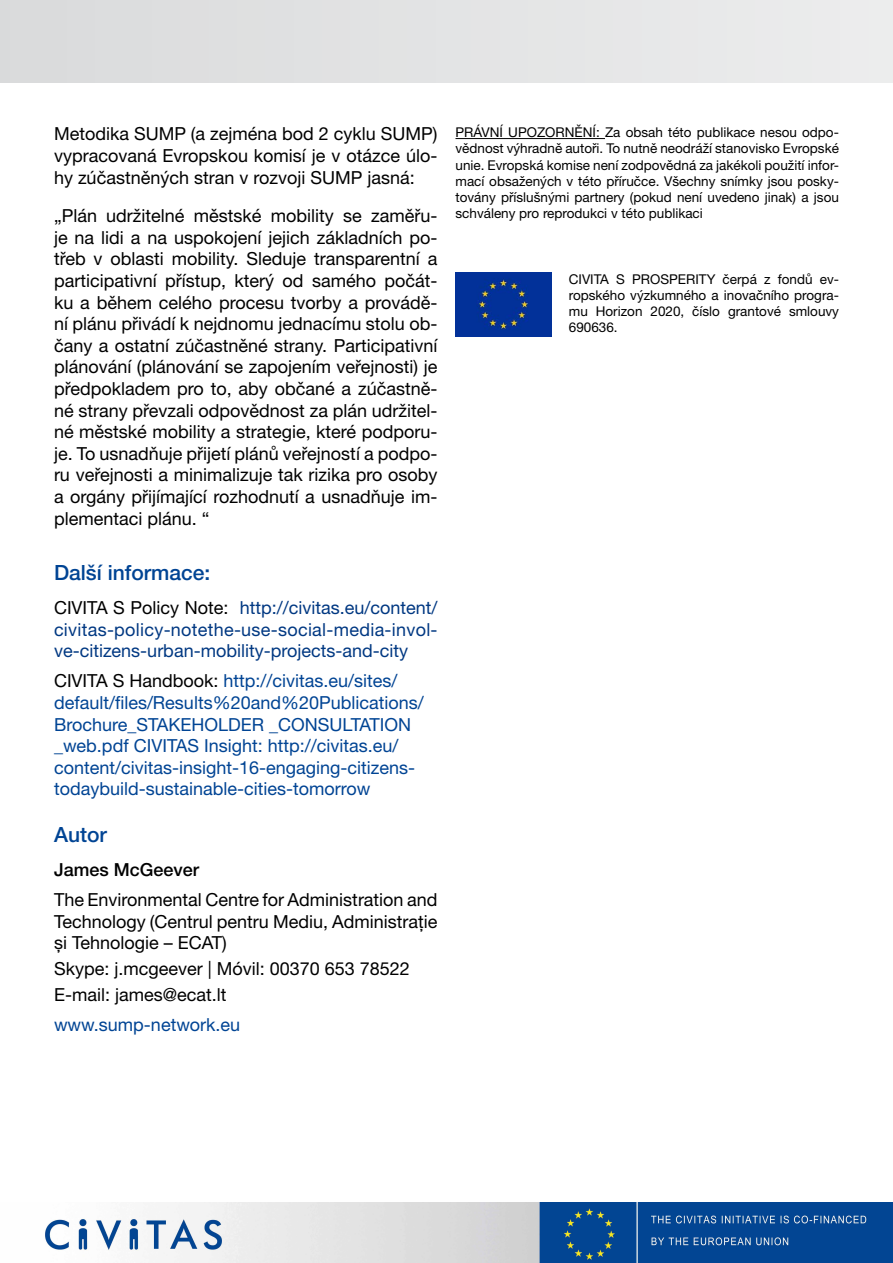
<style>
.page{position:relative;width:893px;height:1263px;background:#fff}
.page>*{position:absolute;margin:0;border:0;box-sizing:border-box;transform-origin:0 0}
.t1{font:500 21px "Helvetica Neue LT Pro";color:#004494}
.t2{font:18px/21.6px "Helvetica Neue LT Pro";color:#000;text-align:justify}
.t3{font:18px/21.6px "Helvetica Neue LT Pro";color:#004494}
.t4{font:18px/21.6px "Helvetica Neue LT Pro";color:#003882;text-align:justify}
.t5{font:500 18px "Helvetica Neue LT Pro";color:#000}
.t6{font:13.5px/16.2px "Helvetica Neue LT Pro";color:#000;text-align:justify}
.s1{color:#000}
</style>
<div class="page">
<div style="left:0;top:0;width:893px;height:82px;background:#e3e4e5"></div>
<hr style="left:455px;top:138px;width:150px;height:1px;background:#000">
<img style="left:455px;top:272px;width:97px;height:64px">
<img style="left:45px;top:1203px;width:848px;height:60px">
<p class="t2" style="left:54px;top:123px;width:385px">Metodika SUMP (a zejména bod 2 cyklu SUMP) vypracovaná Evropskou komisí je v otázce úlo&shy;hy zúčastněných stran v rozvoji SUMP jasná:</p>
<p class="t2" style="left:54px;top:205px;width:386px">„Plán udržitelné městské mobility se zaměřu&shy;je na lidi a na uspokojení jejich základních po&shy;třeb v oblasti mobility. Sleduje transparentní a participativní přístup, který od samého počát&shy;ku a během celého procesu tvorby a provádě&shy;ní plánu přivádí k nejdnomu jednacímu stolu ob&shy;čany a ostatní zúčastněné strany. Participativní plánování (plánování se zapojením veřejnosti) je předpokladem pro to, aby občané a zúčastně&shy;né strany převzali odpovědnost za plán udržitel&shy;né městské mobility a strategie, které podporu&shy;je. To usnadňuje přijetí plánů veřejností a podpo&shy;ru veřejnosti a minimalizuje tak rizika pro osoby a orgány přijímající rozhodnutí a usnadňuje im&shy;plementaci plánu. “</p>
<p class="t1" style="left:54px;top:560px;width:158px">Další informace:</p>
<p class="t2" style="left:54px;top:596px;width:10px">CIVITA</p>
<p class="t4" style="left:54px;top:596px;width:385px;text-indent:59px"><span class="s1">S Policy Note:</span> http://civitas.eu/content/ civitas-policy-notethe-use-social-media-invol&shy;ve-citizens-urban-mobility-projects-and-city</p>
<p class="t2" style="left:54px;top:670px;width:10px">CIVITA</p>
<p class="t3" style="left:54px;top:670px;width:371px;text-indent:59px"><span class="s1">S H andbook:</span> http://civitas.eu/sites/ default/files/Results%20and%20Publications/<br>Brochure_STAKEHOLDER</p>
<p class="t3" style="left:269px;top:713px;width:23px">_CON</p>
<p class="t3" style="left:318px;top:713px;width:23px">SULTATION</p>
<p class="t3" style="left:54px;top:735px;width:363px;text-indent:133px">S I nsight: http://civitas.eu/ content/civitas-insight-16-engaging-citizens&shy;todaybuild-sustainable-cities-tomorrow</p>
<p class="t1" style="left:54px;top:822px;width:54px">Autor</p>
<p class="t5" style="left:54px;top:859px;width:147px">James McGeever</p>
<p class="t2" style="left:54px;top:889px;width:385px">The Environmental Centre for Administration and Technology (Centrul pentru Mediu, Administrație și Tehnologie – ECAT</p>
<p class="t3" style="left:54px;top:735px;width:90px">_web.pdf CIVITA</p>
<p class="t2" style="left:54px;top:930px;width:357px;line-height:25.8px;text-align:left;text-indent:168px">)<br>Skype: j.mcgeever | Móvil: 00370 653 78522<br>E-mail: james@ecat.lt</p>
<p class="t3" style="left:54px;top:1013px;width:188px">www.sump-network.eu</p>
<p class="t6" style="left:455px;top:124px;width:385px">Právní upozornění: Za obsah této publikace nesou odpo&shy;vědnost výhradně autoři. To nutně neodráží stanovisko Evropské unie. Evropská komise není zodpovědná za jakékoli použití infor&shy;mací obsažených v této příručce. Všechny snímky jsou posky&shy;továny příslušnými partnery (pokud není uvedeno jinak) a jsou schváleny pro reprodukci v této publikaci</p>
<p class="t6" style="left:569px;top:271px;width:272px;text-indent:138px">Y čerpá z fondů ev&shy;ropského výzkumného a inovačního progra&shy;mu Horizon 2020, číslo grantové smlouvy 690636.</p>
<p class="t6" style="left:569px;top:271px;width:8px">CIVITA</p>
<p class="t6" style="left:616px;top:271px;width:26px">S PRO</p>
<p class="t6" style="left:660px;top:271px;width:18px">SPERIT</p>
</div>
